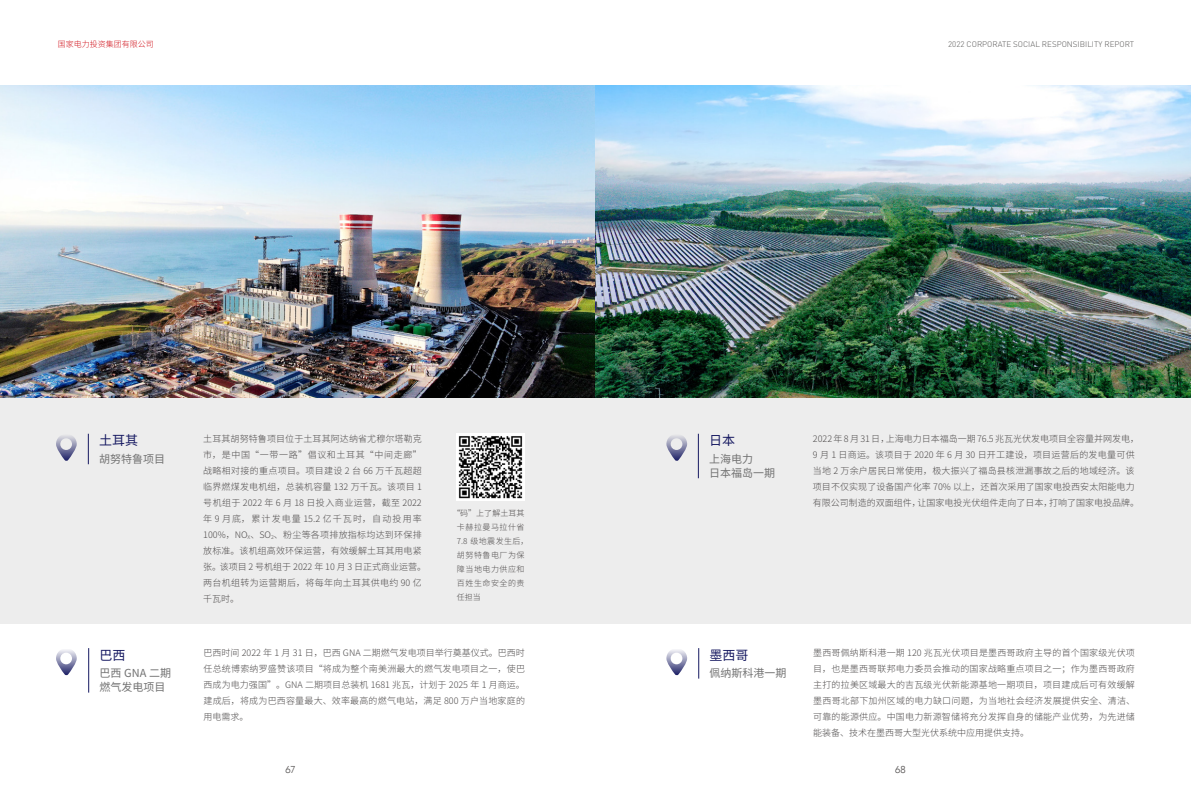
<style>
.page{position:relative;width:1191px;height:808px;background:#fff}
.page>*{position:absolute;margin:0;border:0;box-sizing:border-box;transform-origin:0 0}
.t1{font:13px "Source Han Sans CN";color:#161961}
.t2{font:11px/14px "Source Han Sans CN";color:#727272}
.t3{font:300 10px "Avenir";color:#4d4a4a}
.t4{font:300 9px/16px "Source Han Sans CN";letter-spacing:.015em;color:#4d4a4a;text-align:justify}
.t5{font:300 8px/14px "Source Han Sans CN";letter-spacing:.065em;color:#4d4a4a}
.t6{font:300 8px "DIN Pro";color:#595857}
.t7{font:300 8px "Source Han Sans CN";color:#d1131c}
</style>
<div class="page">
<div style="left:0;top:292px;width:1191px;height:332px;background:#ededed"></div>
<img style="left:0;top:85px;width:1191px;height:312px">
<hr style="left:88px;top:434px;width:1px;height:30px;background:#161961">
<hr style="left:698px;top:648px;width:1px;height:31px;background:#161961">
<hr style="left:698px;top:434px;width:1px;height:44px;background:#161961">
<hr style="left:88px;top:648px;width:1px;height:45px;background:#161961">
<svg style="left:56px;top:650px;width:21px;height:25px"></svg>
<svg style="left:666px;top:650px;width:21px;height:25px"></svg>
<svg style="left:56px;top:435px;width:21px;height:26px"></svg>
<svg style="left:666px;top:435px;width:21px;height:26px"></svg>
<img style="left:457px;top:433px;width:67px;height:67px">
<p class="t7" style="left:58px;top:39px;width:97px">国家电力投资集团有限公司</p>
<p class="t6" style="left:948px;top:38px;width:188px">2022 CORPORATE SOCIAL RESPONSIBILITY REPORT</p>
<h1 class="t1" style="left:99px;top:433px;width:41px">土耳其</h1>
<p class="t2" style="left:99px;top:452px;width:67px">胡努特鲁项目</p>
<p class="t4" style="left:203px;top:430px;width:225px;text-align:left">土耳其胡努特鲁项目位于土耳其阿达纳省尤穆尔塔勒克市，是中国“一带一路”倡议和土耳其“中间走廊”战略相对接的重点项目。项目建设 2 台 66 万千瓦超超临界燃煤发电机组，总装机容量 132 万千瓦。该项目 1号机组于 2022 年 6 月 18 日投入商业运营，截至 2022年 9 月底，累计发电量 15.2 亿千瓦时，自动投用率<br>100%，NO<sub>X</sub>、SO<sub>2</sub>、粉尘等各项排放指标均达到环保排放标准。该机组高效环保运营，有效缓解土耳其用电紧张。该项目 2 号机组于 2022 年 10 月 3 日正式商业运营。两台机组转为运营期后，将每年向土耳其供电约 90 亿千瓦时。</p>
<p class="t5" style="left:457px;top:506px;width:73px;text-indent:-5px">“码”上了解土耳其卡赫拉曼马拉什省<br>7.8 级地震发生后，胡努特鲁电厂为保障当地电力供应和百姓生命安全的责任担当</p>
<h1 class="t1" style="left:709px;top:433px;width:27px">日本</h1>
<p class="t2" style="left:709px;top:452px;width:67px">上海电力<br>日本福岛一期</p>
<p class="t4" style="left:813px;top:430px;width:328px;text-align:left">2022 年 8 月 31 日，上海电力日本福岛一期 76.5 兆瓦光伏发电项目全容量并网发电，9 月 1 日商运。该项目于 2020 年 6 月 30 日开工建设，项目运营后的发电量可供当地 2 万余户居民日常使用，极大振兴了福岛县核泄漏事故之后的地域经济。该项目不仅实现了设备国产化率 70% 以上，还首次采用了国家电投西安太阳能电力有限公司制造的双面组件，让国家电投光伏组件走向了日本，打响了国家电投品牌。</p>
<h1 class="t1" style="left:100px;top:647px;width:27px">巴西</h1>
<p class="t2" style="left:100px;top:666px;width:73px">巴西 GNA 二期燃气发电项目</p>
<p class="t4" style="left:203px;top:645px;width:323px">巴西时间 2022 年 1 月 31 日，巴西 GNA 二期燃气发电项目举行奠基仪式。巴西时任总统博索纳罗盛赞该项目“将成为整个南美洲最大的燃气发电项目之一，使巴西成为电力强国”。GNA 二期项目总装机 1681 兆瓦，计划于 2025 年 1 月商运。建成后，将成为巴西容量最大、效率最高的燃气电站，满足 800 万户当地家庭的用电需求。</p>
<h1 class="t1" style="left:709px;top:647px;width:40px">墨西哥</h1>
<p class="t2" style="left:709px;top:666px;width:78px">佩纳斯科港一期</p>
<p class="t4" style="left:813px;top:645px;width:323px">墨西哥佩纳斯科港一期 120 兆瓦光伏项目是墨西哥政府主导的首个国家级光伏项目，也是墨西哥联邦电力委员会推动的国家战略重点项目之一；作为墨西哥政府主打的拉美区域最大的吉瓦级光伏新能源基地一期项目，项目建成后可有效缓解墨西哥北部下加州区域的电力缺口问题，为当地社会经济发展提供安全、清洁、可靠的能源供应。中国电力新源智储将充分发挥自身的储能产业优势，为先进储能装备、技术在墨西哥大型光伏系统中应用提供支持。</p>
<p class="t3" style="left:285px;top:764px;width:12px">67</p>
<p class="t3" style="left:895px;top:764px;width:12px">68</p>
</div>
